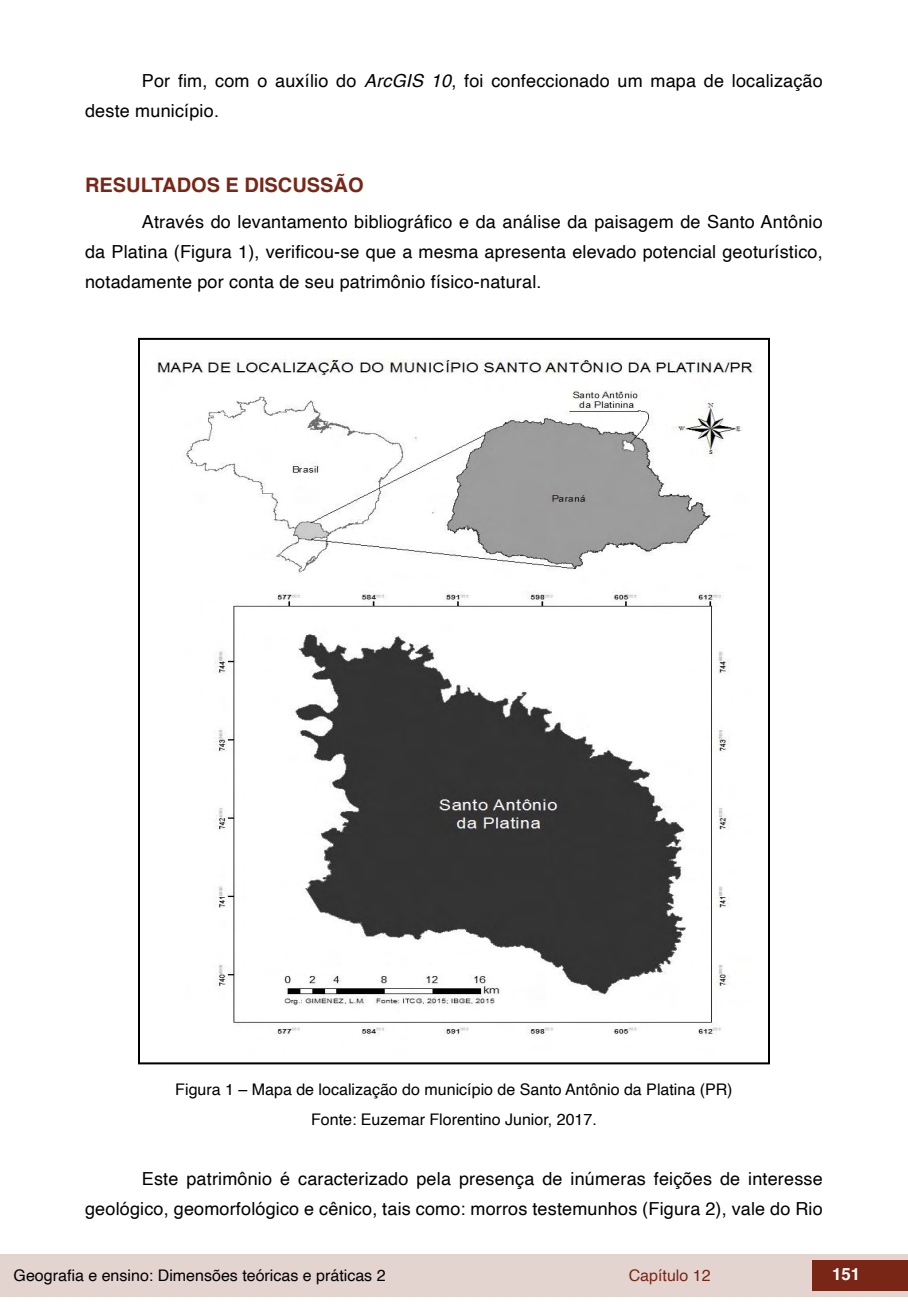
<style>
.page{position:relative;width:908px;height:1304px;background:#fff}
.page>*{position:absolute;margin:0;border:0;box-sizing:border-box;transform-origin:0 0}
.t1{font:700 20px "Helvetica";color:#7a2616}
.t2{font:18px/30px "Helvetica";letter-spacing:.01em;color:#000}
.t3{font:700 16.8px "Helvetica";color:#fff}
.t4{font:16px/30.6px "Helvetica";color:#000;text-align:center}
.t5{font:16px "Helvetica";color:#7a2616}
.s1{font-style:italic}
</style>
<div class="page">
<div style="left:0;top:1254px;width:906px;height:43px;background:#e4d4d0"></div>
<div style="left:812px;top:1261px;width:95px;height:30px;background:#7a2616"></div>
<img style="left:157px;top:358px;width:598px;height:679px">
<p class="t2" style="left:85px;top:66px;width:738px;text-indent:57px">Por fim, com o auxílio do <span class="s1">ArcGIS 10</span>, foi confeccionado um mapa de localização deste município.</p>
<p class="t1" style="left:85px;top:173px;width:280px">RESULTADOS E DISCUSSÃO</p>
<p class="t2" style="left:85px;top:207px;width:738px;text-align:justify;text-indent:57px">Através do levantamento bibliográfico e da análise da paisagem de Santo Antônio da Platina (Figura 1), verificou-se que a mesma apresenta elevado potencial geoturístico, notadamente por conta de seu patrimônio físico-natural.</p>
<p class="t4" style="left:175px;top:1074px;width:558px">Figura 1 – Mapa de localização do município de Santo Antônio da Platina (PR)<br>Fonte: Euzemar Florentino Junior, 2017.</p>
<p class="t2" style="left:85px;top:1165px;width:738px;text-align:right">Este patrimônio é caracterizado pela presença de inúmeras feições de interesse geológico, geomorfológico e cênico, tais como: morros testemunhos (Figura 2), vale do Rio</p>
<p class="t4" style="left:14px;top:1260px;width:373px">Geografia e ensino: Dimensões teóricas e práticas 2</p>
<p class="t5" style="left:628px;top:1263px;width:83px">Capítulo 12</p>
<p class="t3" style="left:831px;top:1264px;width:30px">151</p>
</div>
